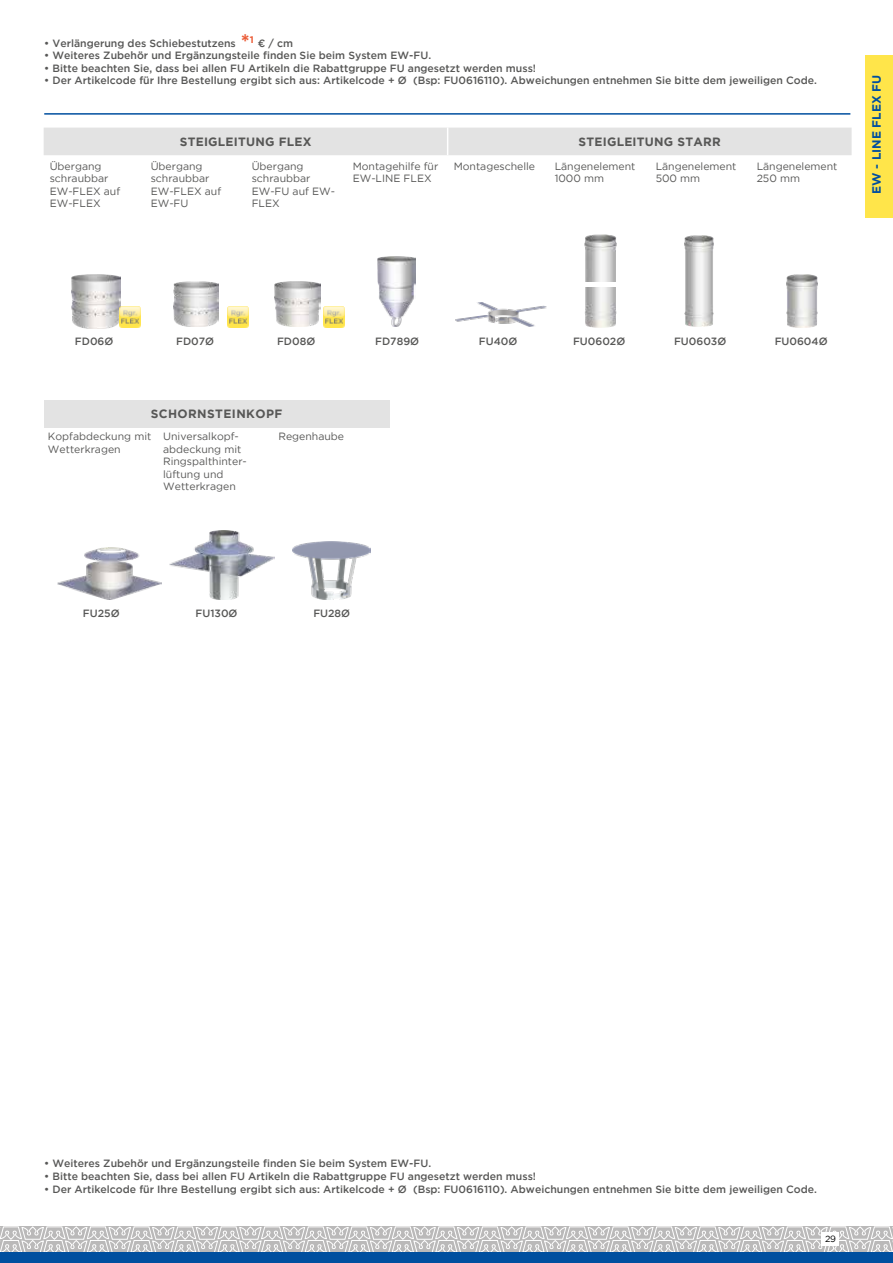
<style>
.page{position:relative;width:893px;height:1263px;background:#fff}
.page>*{position:absolute;margin:0;border:0;box-sizing:border-box;transform-origin:0 0}
.t1{font:700 21px "Gotham";color:#eb5c37}
.t2{font:700 12px "Gotham";letter-spacing:.02em;color:#575756}
.t3{font:700 12px "Gotham";color:#004f9f}
.t4{font:500 10.5px "Gotham";color:#575756}
.t5{font:10.5px/12.6px "Gotham";color:#575756}
.t6{font:9px "Gotham";color:#000}
</style>
<div class="page">
<div style="left:865px;top:55px;width:28px;height:163px;background:#ffe54a"></div>
<svg style="left:0;top:1226px;width:893px;height:26px;background:#cdcccc"></svg>
<div style="left:822px;top:1233px;width:17px;height:13px;background:#fff"></div>
<hr style="left:44px;top:113px;width:806px;height:2px;background:#004f9f">
<div style="left:0;top:1252px;width:893px;height:11px;background:#004f9f"></div>
<div style="left:44px;top:128px;width:808px;height:27px;background:#e3e3e3"></div>
<img style="left:455px;top:303px;width:92px;height:24px">
<img style="left:72px;top:274px;width:48px;height:55px">
<img style="left:174px;top:281px;width:44px;height:46px">
<img style="left:274px;top:281px;width:46px;height:46px">
<img style="left:378px;top:257px;width:37px;height:70px">
<img style="left:119px;top:306px;width:22px;height:21px">
<img style="left:228px;top:306px;width:21px;height:21px">
<img style="left:324px;top:306px;width:21px;height:21px">
<img style="left:786px;top:274px;width:31px;height:53px">
<img style="left:685px;top:235px;width:28px;height:92px">
<img style="left:585px;top:287px;width:32px;height:40px">
<img style="left:584px;top:234px;width:33px;height:47px">
<div style="left:44px;top:400px;width:345px;height:27px;background:#e3e3e3"></div>
<img style="left:58px;top:547px;width:104px;height:52px">
<img style="left:170px;top:531px;width:105px;height:69px">
<img style="left:292px;top:542px;width:78px;height:58px">
<h1 class="t1" style="left:241px;top:28px;width:15px">*<sup>1</sup></h1>
<p class="t4" style="left:44px;top:36px;width:193px">• Verlängerung des Schiebestutzens</p>
<p class="t4" style="left:258px;top:36px;width:37px">€ / cm</p>
<p class="t4" style="left:44px;top:49px;width:389px">• Weiteres Zubehör und Ergänzungsteile finden Sie beim System EW-FU.</p>
<p class="t4" style="left:44px;top:61px;width:493px">• Bitte beachten Sie, dass bei allen FU Artikeln die Rabattgruppe FU angesetzt werden muss!</p>
<p class="t4" style="left:44px;top:74px;width:774px">• Der Artikelcode für Ihre Bestellung ergibt sich aus: Artikelcode + Ø (Bsp: FU0616110). Abweichungen entnehmen Sie bitte dem jeweiligen Code.</p>
<p class="t2" style="left:180px;top:134px;width:133px">STEIGLEITUNG FLEX</p>
<p class="t2" style="left:579px;top:134px;width:144px">STEIGLEITUNG STARR</p>
<p class="t5" style="left:50px;top:159px;width:72px">Übergang schraubbar<br>EW-FLEX auf<br>EW-FLEX</p>
<p class="t5" style="left:151px;top:159px;width:72px">Übergang schraubbar<br>EW-FLEX auf<br>EW-FU</p>
<p class="t5" style="left:252px;top:159px;width:85px">Übergang schraubbar<br>EW-FU auf EW-<br>FLEX</p>
<p class="t5" style="left:353px;top:159px;width:87px">Montagehilfe für<br>EW-LINE FLEX</p>
<p class="t5" style="left:454px;top:159px;width:83px">Montageschelle</p>
<p class="t5" style="left:555px;top:159px;width:82px">Längenelement<br>1000 mm</p>
<p class="t5" style="left:656px;top:159px;width:82px">Längenelement<br>500 mm</p>
<p class="t5" style="left:757px;top:159px;width:82px">Längenelement<br>250 mm</p>
<p class="t3" style="left:869px;top:194px;width:120px;rotate:-90deg">EW - LINE FLEX FU</p>
<p class="t4" style="left:75px;top:334px;width:40px">FD06Ø</p>
<p class="t4" style="left:176px;top:334px;width:40px">FD07Ø</p>
<p class="t4" style="left:277px;top:334px;width:40px">FD08Ø</p>
<p class="t4" style="left:375px;top:334px;width:45px">FD789Ø</p>
<p class="t4" style="left:479px;top:334px;width:40px">FU40Ø</p>
<p class="t4" style="left:573px;top:334px;width:54px">FU0602Ø</p>
<p class="t4" style="left:674px;top:334px;width:54px">FU0603Ø</p>
<p class="t4" style="left:775px;top:334px;width:55px">FU0604Ø</p>
<p class="t2" style="left:151px;top:406px;width:133px">SCHORNSTEINKOPF</p>
<p class="t5" style="left:48px;top:430px;width:105px">Kopfabdeckung mit<br>Wetterkragen</p>
<p class="t5" style="left:163px;top:430px;width:85px">Universalkopf&shy;abdeckung mit<br>Ringspalthinter&shy;lüftung und<br>Wetterkragen</p>
<p class="t5" style="left:278px;top:430px;width:67px">Regenhaube</p>
<p class="t4" style="left:83px;top:606px;width:38px">FU25Ø</p>
<p class="t4" style="left:196px;top:606px;width:44px">FU130Ø</p>
<p class="t4" style="left:313px;top:606px;width:38px">FU28Ø</p>
<p class="t4" style="left:44px;top:1157px;width:389px">• Weiteres Zubehör und Ergänzungsteile finden Sie beim System EW-FU.</p>
<p class="t4" style="left:44px;top:1169px;width:493px">• Bitte beachten Sie, dass bei allen FU Artikeln die Rabattgruppe FU angesetzt werden muss!</p>
<p class="t4" style="left:44px;top:1182px;width:774px">• Der Artikelcode für Ihre Bestellung ergibt sich aus: Artikelcode + Ø (Bsp: FU0616110). Abweichungen entnehmen Sie bitte dem jeweiligen Code.</p>
<p class="t6" style="left:825px;top:1233px;width:12px">29</p>
</div>
